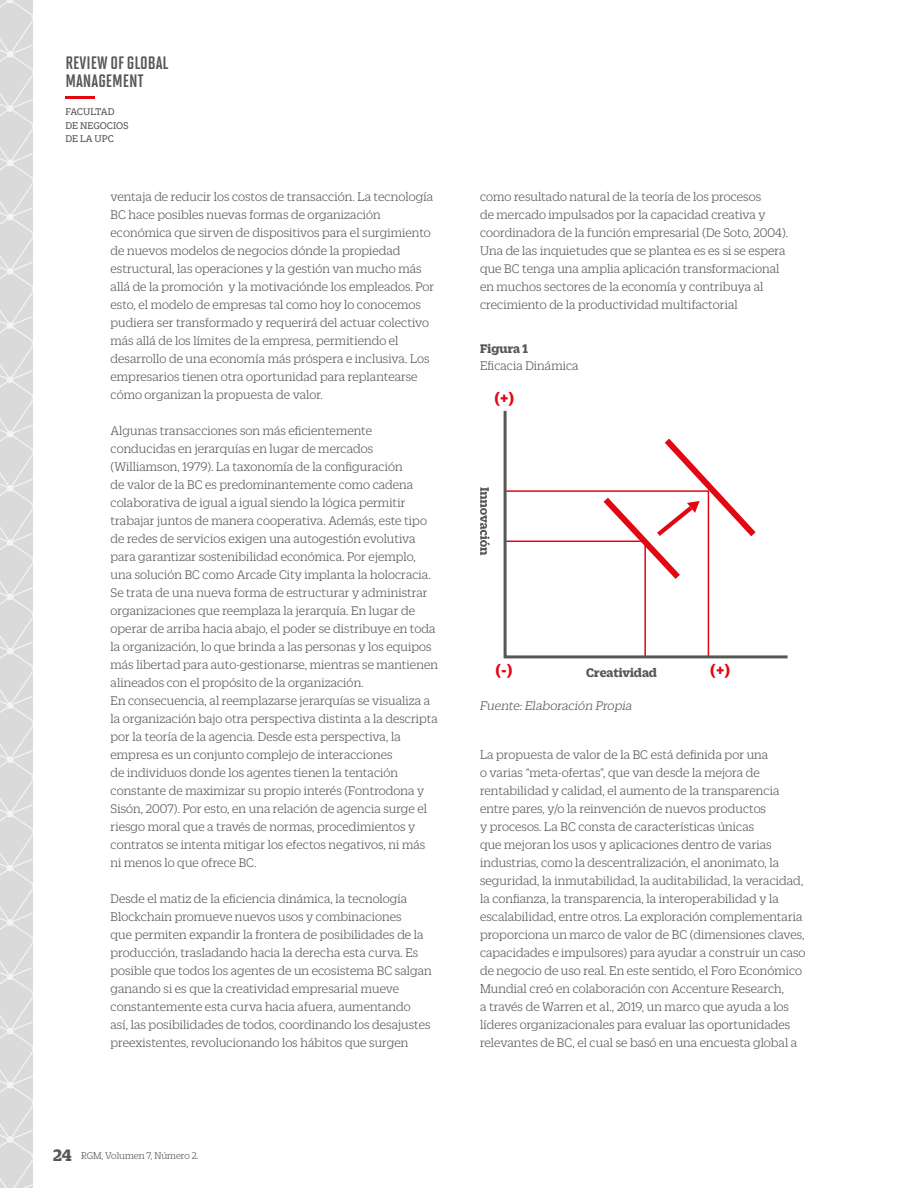
<style>
.page{position:relative;width:918px;height:1188px;background:#fff}
.page>*{position:absolute;margin:0;border:0;box-sizing:border-box;transform-origin:0 0}
.t1{font:700 18px/18.6px "Solano Gothic MVB Std";color:#575756}
.t2{font:700 18px "Zizou Slab";color:#e30613}
.t3{font:700 18px "Zizou Slab";color:#575756}
.t4{font:300 13.5px/18px "Zizou Slab";letter-spacing:.005em;color:#575756}
.t5{font:italic 300 13.5px "Zizou Slab";letter-spacing:.01em;color:#575756}
.t6{font:700 13.5px "Zizou Slab";color:#575756}
.t7{font:10.5px/13.5px "Zizou Slab";color:#57514e}
.t8{font:300 10.5px "Zizou Slab";color:#57514e}
</style>
<div class="page">
<svg style="left:0;top:0;width:33px;height:1188px;background:#dcdcdc"></svg>
<hr style="left:65px;top:96px;width:29px;height:3px;background:#e30613">
<svg style="left:480px;top:487px;width:10px;height:68px"></svg>
<svg style="left:503px;top:410px;width:285px;height:249px"></svg>
<h1 class="t1" style="left:65px;top:53px;width:105px">REVIEW OF GLOBAL<br>MANAGEMENT</h1>
<p class="t7" style="left:65px;top:104px;width:65px">FACULTAD<br>DE NEGOCIOS<br>DE LA UPC</p>
<p class="t4" style="left:111px;top:187px;width:325px">ventaja de reducir los costos de transacción. La tecnología BC hace posibles nuevas formas de organización económica que sirven de dispositivos para el surgimiento de nuevos modelos de negocios dónde la propiedad estructural, las operaciones y la gestión van mucho más allá de la promoción y la motivaciónde los empleados. Por esto, el modelo de empresas tal como hoy lo conocemos pudiera ser transformado y requerirá del actuar colectivo más allá de los límites de la empresa, permitiendo el desarrollo de una economía más próspera e inclusiva. Los empresarios tienen otra oportunidad para replantearse cómo organizan la propuesta de valor.</p>
<p class="t4" style="left:111px;top:421px;width:329px">Algunas transacciones son más eficientemente conducidas en jerarquías en lugar de mercados (Williamson, 1979). La taxonomía de la configuración<br>de valor de la BC es predominantemente como cadena colaborativa de igual a igual siendo la lógica permitir trabajar juntos de manera cooperativa. Además, este tipo de redes de servicios exigen una autogestión evolutiva para garantizar sostenibilidad económica. Por ejemplo, una solución BC como Arcade City implanta la holocracia.<br>Se trata de una nueva forma de estructurar y administrar organizaciones que reemplaza la jerarquía. En lugar de operar de arriba hacia abajo, el poder se distribuye en toda la organización, lo que brinda a las personas y los equipos más libertad para auto-gestionarse, mientras se mantienen alineados con el propósito de la organización.<br>En consecuencia, al reemplazarse jerarquías se visualiza a la organización bajo otra perspectiva distinta a la descripta por la teoría de la agencia. Desde esta perspectiva, la empresa es un conjunto complejo de interacciones<br>de individuos donde los agentes tienen la tentación constante de maximizar su propio interés (Fontrodona y Sisón, 2007). Por esto, en una relación de agencia surge el riesgo moral que a través de normas, procedimientos y contratos se intenta mitigar los efectos negativos, ni más ni menos lo que ofrece BC.</p>
<p class="t4" style="left:111px;top:888px;width:323px">Desde el matiz de la eficiencia dinámica, la tecnología Blockchain promueve nuevos usos y combinaciones<br>que permiten expandir la frontera de posibilidades de la producción, trasladando hacia la derecha esta curva. Es posible que todos los agentes de un ecosistema BC salgan ganando si es que la creatividad empresarial mueve constantemente esta curva hacia afuera, aumentando así, las posibilidades de todos, coordinando los desajustes preexistentes, revolucionando los hábitos que surgen</p>
<h1 class="t3" style="left:53px;top:1143px;width:20px">24</h1>
<p class="t8" style="left:81px;top:1149px;width:119px">RGM, Volumen 7, Número 2.</p>
<p class="t4" style="left:480px;top:186px;width:310px">como resultado natural de la teoría de los procesos<br>de mercado impulsados por la capacidad creativa y coordinadora de la función empresarial (De Soto, 2004).<br>Una de las inquietudes que se plantea es es si se espera que BC tenga una amplia aplicación transformacional en muchos sectores de la economía y contribuya al crecimiento de la productividad multifactorial</p>
<p class="t6" style="left:480px;top:340px;width:50px">Figura 1</p>
<p class="t4" style="left:480px;top:356px;width:100px">Eficacia Dinámica</p>
<h1 class="t2" style="left:494px;top:386px;width:21px">(+)</h1>
<h1 class="t2" style="left:495px;top:658px;width:19px">(-)</h1>
<h1 class="t2" style="left:710px;top:658px;width:21px">(+)</h1>
<p class="t5" style="left:480px;top:698px;width:154px">Fuente: Elaboración Propia</p>
<p class="t4" style="left:480px;top:744px;width:327px">La propuesta de valor de la BC está definida por una<br>o varias “meta-ofertas”, que van desde la mejora de rentabilidad y calidad, el aumento de la transparencia entre pares, y/o la reinvención de nuevos productos<br>y procesos. La BC consta de características únicas<br>que mejoran los usos y aplicaciones dentro de varias industrias, como la descentralización, el anonimato, la seguridad, la inmutabilidad, la auditabilidad, la veracidad, la confianza, la transparencia, la interoperabilidad y la escalabilidad, entre otros. La exploración complementaria proporciona un marco de valor de BC (dimensiones claves, capacidades e impulsores) para ayudar a construir un caso de negocio de uso real. En este sentido, el Foro Económico Mundial creó en colaboración con Accenture Research,<br>a través de Warren et al., 2019, un marco que ayuda a los líderes organizacionales para evaluar las oportunidades relevantes de BC, el cual se basó en una encuesta global a</p>
<p class="t6" style="left:586px;top:664px;width:72px">Creatividad</p>
</div>
